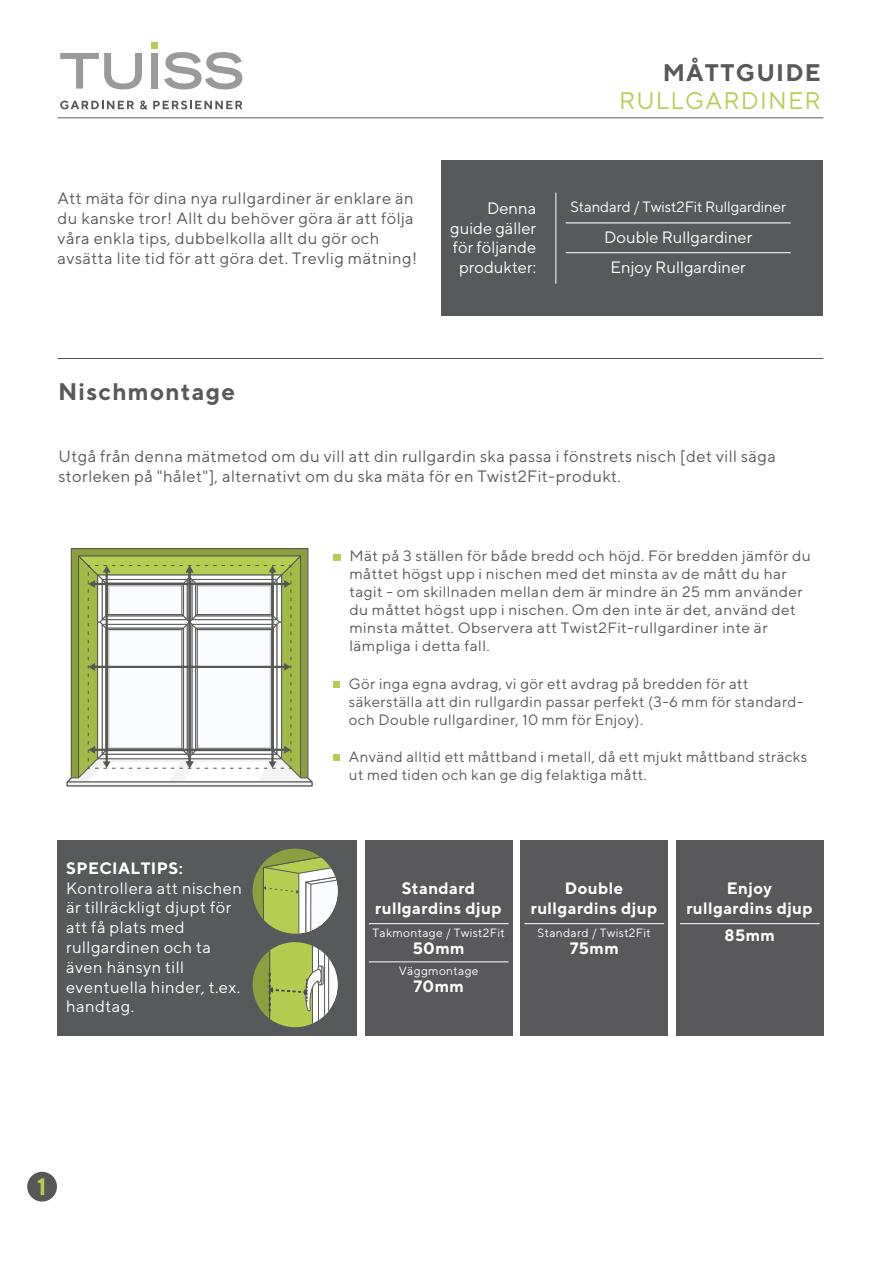
<style>
.page{position:relative;width:893px;height:1263px;background:#fff}
.page>*{position:absolute;margin:0;border:0;box-sizing:border-box;transform-origin:0 0}
.t1{font:700 24px "TT Norms";letter-spacing:.05em;color:#59595c}
.t2{font:24px "TT Norms";letter-spacing:.05em;color:#b5ce52}
.t3{font:16.5px/19.8px "TT Norms";letter-spacing:.025em;color:#58595b}
.t4{font:16.5px/19.8px "TT Norms";letter-spacing:.025em;color:#fff}
.t5{font:700 16.5px/19.8px "TT Norms";letter-spacing:.025em;color:#fff;text-align:center}
.t6{font:16.5px/19.8px "TT Norms";color:#fff;text-align:right}
.t7{font:15px/18px "TT Norms";letter-spacing:.025em;color:#59595c}
.t8{font:15px "TT Norms";letter-spacing:-.01em;color:#fff}
.t9{font:12px "TT Norms";letter-spacing:.025em;color:#fff}
</style>
<div class="page">
<hr style="left:58px;top:117px;width:765px;height:1px;background:#59595c">
<div style="left:441px;top:160px;width:382px;height:156px;background:#58595b"></div>
<hr style="left:555px;top:193px;width:1px;height:91px;background:#fff">
<hr style="left:566px;top:223px;width:225px;height:1px;background:#fff">
<hr style="left:566px;top:252px;width:225px;height:1px;background:#fff">
<div style="left:27px;top:1172px;width:30px;height:29px;background:#575756;border-radius:50%"></div>
<svg style="left:38px;top:1178px;width:6px;height:17px"></svg>
<hr style="left:58px;top:358px;width:765px;height:1px;background:#59595c">
<div style="left:333px;top:554px;width:8px;height:7px;background:#b5ce52"></div>
<div style="left:333px;top:681px;width:7px;height:7px;background:#b5ce52"></div>
<div style="left:333px;top:754px;width:7px;height:7px;background:#b5ce52"></div>
<svg style="left:66px;top:548px;width:247px;height:239px"></svg>
<div style="left:676px;top:840px;width:147px;height:196px;background:#59595c"></div>
<hr style="left:680px;top:923px;width:140px;height:1px;background:#fff">
<div style="left:521px;top:840px;width:147px;height:196px;background:#59595c"></div>
<hr style="left:524px;top:923px;width:140px;height:1px;background:#fff">
<div style="left:365px;top:840px;width:147px;height:196px;background:#59595c"></div>
<hr style="left:369px;top:923px;width:140px;height:1px;background:#fff">
<hr style="left:369px;top:961px;width:140px;height:1px;background:#fff">
<div style="left:58px;top:840px;width:299px;height:196px;background:#58595b"></div>
<svg style="left:253px;top:848px;width:85px;height:86px"></svg>
<svg style="left:253px;top:942px;width:85px;height:85px"></svg>
<div style="left:151px;top:42px;width:7px;height:7px;background:#b4cd52"></div>
<svg style="left:60px;top:53px;width:82px;height:36px"></svg>
<div style="left:151px;top:53px;width:7px;height:36px;background:#9b9a9a"></div>
<svg style="left:164px;top:52px;width:78px;height:37px"></svg>
<svg style="left:60px;top:101px;width:74px;height:8px"></svg>
<svg style="left:140px;top:101px;width:7px;height:8px"></svg>
<svg style="left:153px;top:101px;width:89px;height:8px"></svg>
<h1 class="t1" style="left:663px;top:57px;width:160px">MÅTTGUIDE</h1>
<h1 class="t2" style="left:619px;top:86px;width:203px">RULLGARDINER</h1>
<p class="t3" style="left:58px;top:188px;width:361px">Att mäta för dina nya rullgardiner är enklare än du kanske tror! Allt du behöver göra är att följa våra enkla tips, dubbelkolla allt du gör och avsätta lite tid för att göra det. Trevlig mätning!</p>
<p class="t6" style="left:450px;top:198px;width:88px">Denna guide gäller för följande produkter:</p>
<p class="t8" style="left:570px;top:198px;width:217px">Standard / Twist2Fit Rullgardiner</p>
<p class="t6" style="left:604px;top:221px;width:150px;line-height:30.5px;text-align:center">Double Rullgardiner<br>Enjoy Rullgardiner</p>
<h1 class="t1" style="left:58px;top:377px;width:179px">Nischmontage</h1>
<p class="t3" style="left:58px;top:446px;width:719px">Utgå från denna mätmetod om du vill att din rullgardin ska passa i fönstrets nisch [det vill säga storleken på "hålet"], alternativt om du ska mäta för en Twist2Fit-produkt.</p>
<p class="t5" style="left:66px;top:858px;width:118px">SPECIALTIPS:</p>
<p class="t4" style="left:66px;top:878px;width:177px">Kontrollera att nischen är tillräckligt djupt för att få plats med rullgardinen och ta även hänsyn till eventuella hinder, t.ex. handtag.</p>
<p class="t7" style="left:349px;top:547px;width:463px">Mät på 3 ställen för både bredd och höjd. För bredden jämför du måttet högst upp i nischen med det minsta av de mått du har tagit - om skillnaden mellan dem är mindre än 25 mm använder du måttet högst upp i nischen. Om den inte är det, använd det minsta måttet. Observera att Twist2Fit-rullgardiner inte är lämpliga i detta fall.</p>
<p class="t7" style="left:349px;top:674px;width:456px">Gör inga egna avdrag, vi gör ett avdrag på bredden för att säkerställa att din rullgardin passar perfekt (3-6 mm för standard&shy;och Double rullgardiner, 10 mm för Enjoy).</p>
<p class="t7" style="left:349px;top:747px;width:460px">Använd alltid ett måttband i metall, då ett mjukt måttband sträcks ut med tiden och kan ge dig felaktiga mått.</p>
<p class="t5" style="left:375px;top:878px;width:128px">Standard rullgardins djup</p>
<p class="t9" style="left:373px;top:925px;width:134px">Takmontage / Twist2Fit</p>
<p class="t5" style="left:413px;top:938px;width:54px">50mm</p>
<p class="t9" style="left:399px;top:964px;width:81px">Väggmontage</p>
<p class="t5" style="left:413px;top:976px;width:52px">70mm</p>
<p class="t5" style="left:531px;top:878px;width:128px">Double rullgardins djup</p>
<p class="t9" style="left:538px;top:925px;width:115px">Standard / Twist2Fit</p>
<p class="t5" style="left:570px;top:938px;width:51px">75mm</p>
<p class="t5" style="left:686px;top:878px;width:128px">Enjoy rullgardins djup</p>
<p class="t5" style="left:725px;top:925px;width:52px">85mm</p>
</div>
